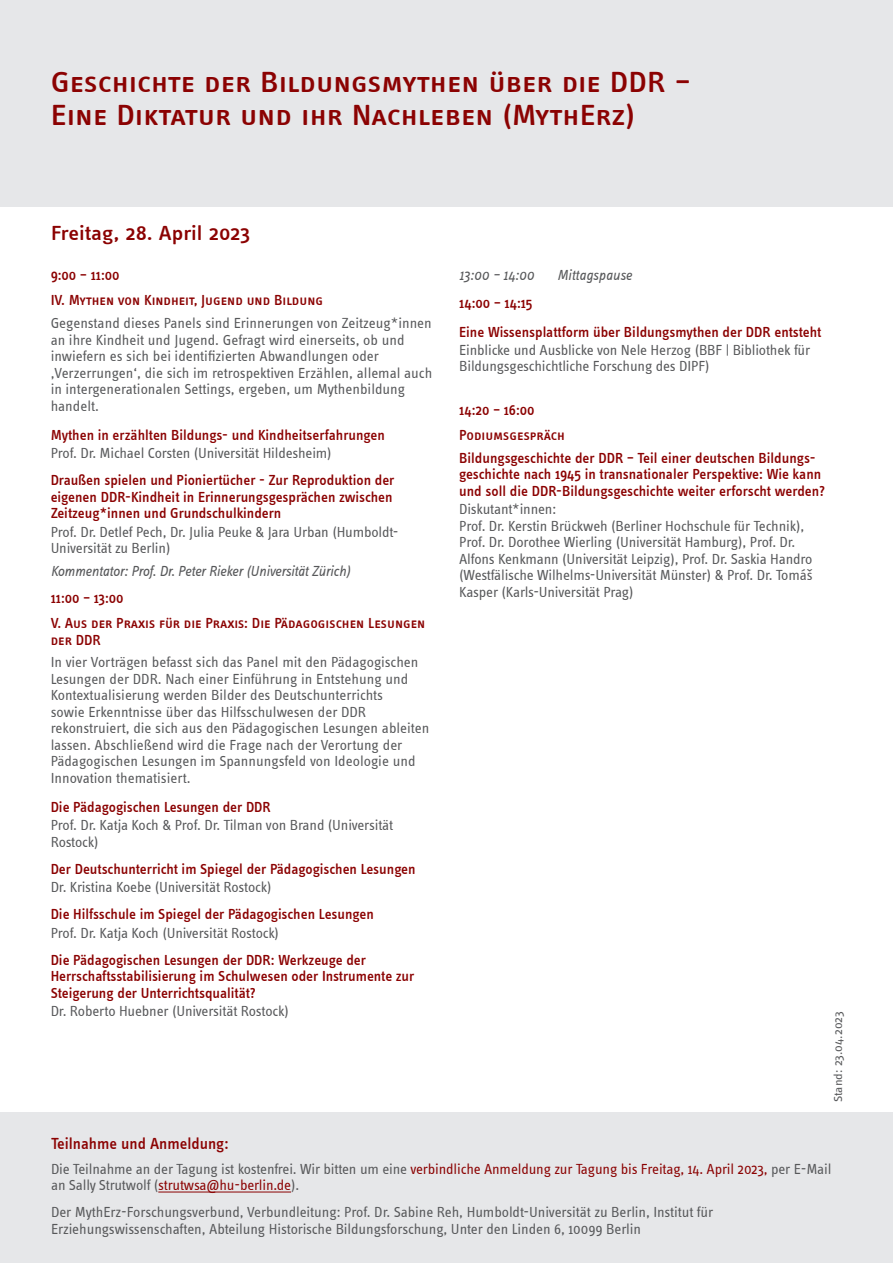
<style>
.page{position:relative;width:893px;height:1263px;background:#fff}
.page>*{position:absolute;margin:0;border:0;box-sizing:border-box;transform-origin:0 0}
.t1{font:30px/33px "Info Text Medium Caps";color:#8b0202;scale:1.1 1}
.t2{font:500 21px "Info Text";color:#8b0202;scale:1.1 1}
.t3{font:500 16.5px "Info Text";color:#8b0202}
.Paneltext{font:15px/16.5px "Info Text";letter-spacing:-.005em;color:#57585a}
.VorträgeRot10{font:500 15px/16.5px "Info Text";color:#8b0202}
.Vortragende{font:15px/16.5px "Info Text";letter-spacing:-.01em;color:#57585a}
.Panelüberschrift{font:15px/16.5px "Info Text Medium Caps";color:#8b0202}
.Kommentar{font:italic 15px "Info Text";letter-spacing:-.015em;color:#57585a}
.Zeiten{font:500 15px "Info Text";letter-spacing:-.005em;color:#8b0202}
.Vortragende-2{font:italic 15px "Info Text";letter-spacing:-.005em;color:#57585a}
.t4{font:12px "Info Text";color:#57585a;scale:1.1 1}
.s1{color:#8b0202}
</style>
<div class="page">
<div style="left:0;top:0;width:893px;height:206px;background:#e6e7e9"></div>
<div style="left:0;top:1112px;width:893px;height:151px;background:#e6e7e9"></div>
<hr style="left:158px;top:1192px;width:133px;height:1px;background:#8b0202">
<h1 class="t1" style="left:51px;top:66px;width:584px">Geschichte der Bildungsmythen über die DDR –<br>Eine Diktatur und ihr Nachleben (MythErz)</h1>
<h2 class="t2" style="left:51px;top:221px;width:183px">Freitag, 28. April 2023</h2>
<p class="Zeiten" style="left:51px;top:267px;width:70px">9:00 – 11:00</p>
<p class="Panelüberschrift" style="left:51px;top:292px;width:274px">IV. Mythen von Kindheit, Jugend und Bildung</p>
<p class="Paneltext" style="left:51px;top:315px;width:383px">Gegenstand dieses Panels sind Erinnerungen von Zeitzeug*innen an ihre Kindheit und Jugend. Gefragt wird einerseits, ob und inwiefern es sich bei identifizierten Abwandlungen oder ‚Verzerrungen‘, die sich im retrospektiven Erzählen, allemal auch in intergenerationalen Settings, ergeben, um Mythenbildung handelt.</p>
<p class="VorträgeRot10" style="left:51px;top:427px;width:336px">Mythen in erzählten Bildungs- und Kindheitserfahrungen</p>
<p class="Vortragende" style="left:51px;top:445px;width:283px">Prof. Dr. Michael Corsten (Universität Hildesheim)</p>
<p class="VorträgeRot10" style="left:51px;top:472px;width:345px">Draußen spielen und Pioniertücher - Zur Reproduktion der eigenen DDR-Kindheit in Erinnerungsgesprächen zwischen<br>Zeitzeug*innen und Grundschulkindern</p>
<p class="Vortragende" style="left:51px;top:523px;width:349px">Prof. Dr. Detlef Pech, Dr. Julia Peuke &amp; Jara Urban (Humboldt-<br>Universität zu Berlin)</p>
<p class="Kommentar" style="left:51px;top:563px;width:301px">Kommentator: Prof. Dr. Peter Rieker (Universität Zürich)</p>
<p class="Zeiten" style="left:51px;top:590px;width:75px">11:00 – 13:00</p>
<p class="Panelüberschrift" style="left:51px;top:615px;width:376px">V. Aus der Praxis für die Praxis: Die Pädagogischen Lesungen der DDR</p>
<p class="Paneltext" style="left:51px;top:654px;width:380px">In vier Vorträgen befasst sich das Panel mit den Pädagogischen Lesungen der DDR. Nach einer Einführung in Entstehung und Kontextualisierung werden Bilder des Deutschunterrichts<br>sowie Erkenntnisse über das Hilfsschulwesen der DDR rekonstruiert, die sich aus den Pädagogischen Lesungen ableiten lassen. Abschließend wird die Frage nach der Verortung der Pädagogischen Lesungen im Spannungsfeld von Ideologie und Innovation thematisiert.</p>
<p class="VorträgeRot10" style="left:51px;top:799px;width:222px">Die Pädagogischen Lesungen der DDR</p>
<p class="Vortragende" style="left:51px;top:817px;width:344px">Prof. Dr. Katja Koch &amp; Prof. Dr. Tilman von Brand (Universität<br>Rostock)</p>
<p class="VorträgeRot10" style="left:51px;top:861px;width:366px">Der Deutschunterricht im Spiegel der Pädagogischen Lesungen</p>
<p class="Vortragende" style="left:51px;top:879px;width:222px">Dr. Kristina Koebe (Universität Rostock)</p>
<p class="VorträgeRot10" style="left:51px;top:906px;width:325px">Die Hilfsschule im Spiegel der Pädagogischen Lesungen</p>
<p class="Vortragende" style="left:51px;top:924px;width:230px">Prof. Dr. Katja Koch (Universität Rostock)</p>
<p class="VorträgeRot10" style="left:51px;top:951px;width:365px">Die Pädagogischen Lesungen der DDR: Werkzeuge der<br>Herrschaftsstabilisierung im Schulwesen oder Instrumente zur<br>Steigerung der Unterrichtsqualität?</p>
<p class="Vortragende" style="left:51px;top:1003px;width:240px">Dr. Roberto Huebner (Universität Rostock)</p>
<p class="Vortragende-2" style="left:459px;top:267px;width:76px">13:00 – 14:00</p>
<p class="Vortragende-2" style="left:557px;top:267px;width:77px">Mittagspause</p>
<p class="Zeiten" style="left:459px;top:294px;width:75px">14:00 – 14:15</p>
<p class="VorträgeRot10" style="left:459px;top:323px;width:364px">Eine Wissensplattform über Bildungsmythen der DDR entsteht</p>
<p class="Vortragende" style="left:459px;top:342px;width:353px">Einblicke und Ausblicke von Nele Herzog (BBF | Bibliothek für<br>Bildungsgeschichtliche Forschung des DIPF)</p>
<p class="Zeiten" style="left:459px;top:402px;width:77px">14:20 – 16:00</p>
<p class="Panelüberschrift" style="left:459px;top:427px;width:107px">Podiumsgespräch</p>
<p class="VorträgeRot10" style="left:459px;top:450px;width:367px">Bildungsgeschichte der DDR – Teil einer deutschen Bildungs&shy;geschichte nach 1945 in transnationaler Perspektive: Wie kann und soll die DDR-Bildungsgeschichte weiter erforscht werden?</p>
<p class="Vortragende" style="left:459px;top:501px;width:355px">Diskutant*innen:<br>Prof. Dr. Kerstin Brückweh (Berliner Hochschule für Technik), Prof. Dr. Dorothee Wierling (Universität Hamburg), Prof. Dr.<br>Alfons Kenkmann (Universität Leipzig), Prof. Dr. Saskia Handro (Westfälische Wilhelms-Universität Münster) &amp; Prof. Dr. Tomáš Kasper (Karls-Universität Prag)</p>
<p class="t4" style="left:832px;top:1102px;width:84px;rotate:-90deg">Stand: 23.04.2023</p>
<h3 class="t3" style="left:51px;top:1134px;width:179px">Teilnahme und Anmeldung:</h3>
<h3 class="Paneltext" style="left:51px;top:1160px;width:782px">Die Teilnahme an der Tagung ist kostenfrei. Wir bitten um eine <span class="s1">verbindliche Anmeldung zur Tagung bis Freitag, 14. April 2023,</span> per E-Mail an Sally Strutwolf (<span class="s1">strutwsa@hu-berlin.de</span>).</h3>
<h3 class="Paneltext" style="left:51px;top:1204px;width:664px">Der MythErz-Forschungsverbund, Verbundleitung: Prof. Dr. Sabine Reh, Humboldt-Universität zu Berlin, Institut für<br>Erziehungswissenschaften, Abteilung Historische Bildungsforschung, Unter den Linden 6, 10099 Berlin</h3>
</div>
